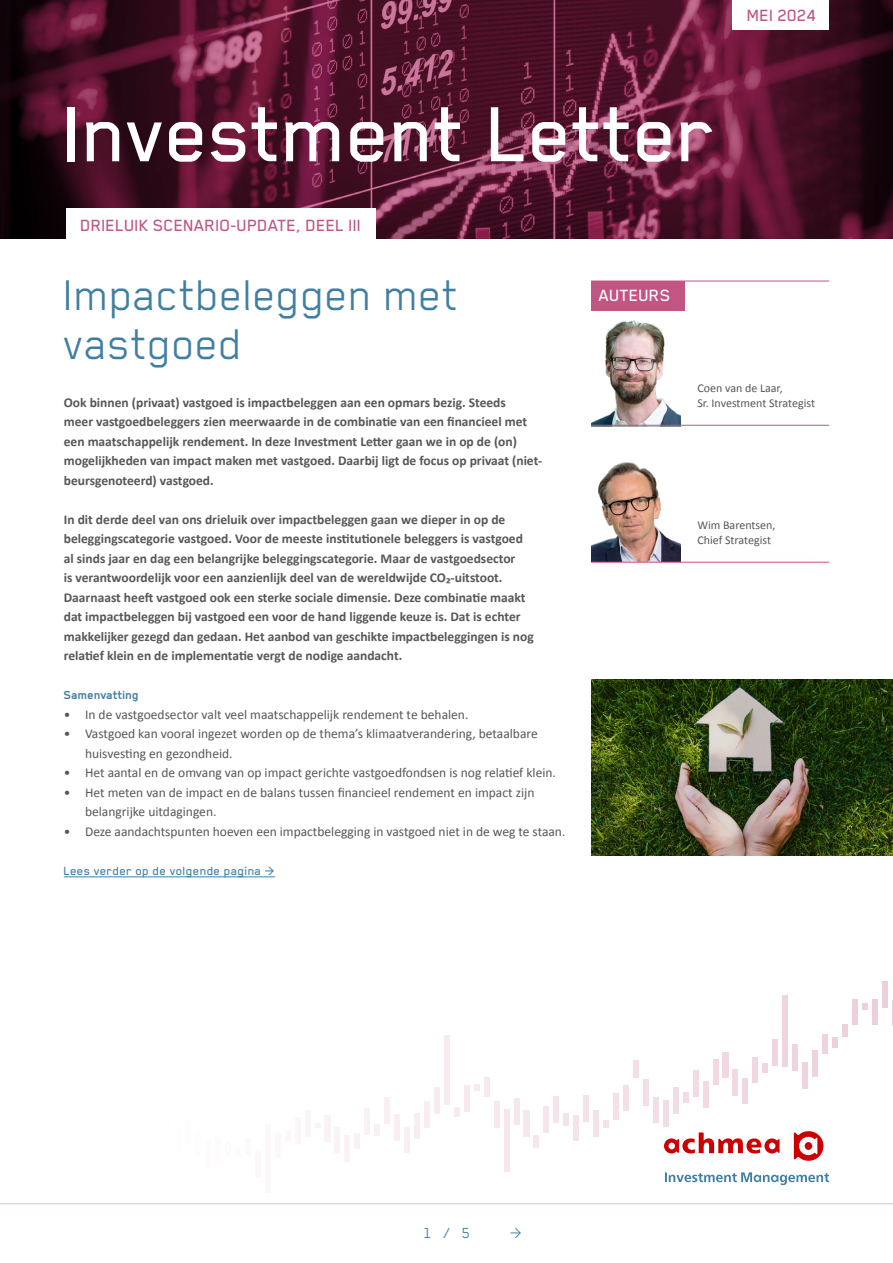
<style>
.page{position:relative;width:893px;height:1263px;background:#fff}
.page>*{position:absolute;margin:0;border:0;box-sizing:border-box;transform-origin:0 0}
.t1{font:500 90px "Blender Pro";color:#fff}
.t2{font:49.5px/49.5px "Blender Pro";color:#417fa2}
.t3{font:500 18.75px "Blender Pro";color:#c15683}
.t4{font:500 18.75px "Blender Pro";color:#fff}
.t5{font:16.8px "Blender Pro";color:#417fa2}
.t6{font:700 13.5px/19.5px "Calibri";color:#575756}
.t7{font:13.5px/19.5px "Calibri";color:#575756}
.t8{font:500 13.5px "Blender Pro";letter-spacing:.02em;color:#417fa2}
.t9{font:700 13.5px "Blender Pro";color:#417fa2}
.t10{font:12px/15px "Calibri";color:#575756}
</style>
<div class="page">
<hr style="left:0;top:1203px;width:893px;height:1px;background:#e6bbcd">
<svg style="left:0;top:0;width:893px;height:238px;background:#52172e"></svg>
<svg style="left:665px;top:1172px;width:164px;height:13px"></svg>
<svg style="left:664px;top:1131px;width:159px;height:30px"></svg>
<img style="left:598px;top:462px;width:65px;height:72px">
<img style="left:605px;top:320px;width:60px;height:77px">
<div style="left:66px;top:208px;width:309px;height:32px;background:#fff"></div>
<div style="left:206px;top:1142px;width:5px;height:25px;background:#fdfbfc"></div>
<div style="left:216px;top:1137px;width:5px;height:26px;background:#fdfbfc"></div>
<div style="left:245px;top:1139px;width:5px;height:15px;background:#fcf9fa"></div>
<div style="left:255px;top:1152px;width:5px;height:26px;background:#fcf8fa"></div>
<div style="left:265px;top:1124px;width:5px;height:68px;background:#fcf7f9"></div>
<div style="left:275px;top:1132px;width:5px;height:26px;background:#fcf7f9"></div>
<div style="left:295px;top:1117px;width:5px;height:26px;background:#fbf5f8"></div>
<div style="left:305px;top:1110px;width:5px;height:26px;background:#fbf5f7"></div>
<svg style="left:316px;top:1123px;width:4px;height:4px"></svg>
<div style="left:325px;top:1115px;width:5px;height:26px;background:#faf3f6"></div>
<div style="left:335px;top:1127px;width:5px;height:26px;background:#faf3f6"></div>
<div style="left:345px;top:1136px;width:5px;height:25px;background:#faf2f5"></div>
<div style="left:355px;top:1134px;width:5px;height:15px;background:#faf1f5"></div>
<div style="left:365px;top:1108px;width:5px;height:26px;background:#f9f1f4"></div>
<svg style="left:375px;top:1124px;width:5px;height:11px"></svg>
<div style="left:385px;top:1098px;width:5px;height:25px;background:#f9eff3"></div>
<div style="left:395px;top:1115px;width:5px;height:25px;background:#f9eff3"></div>
<div style="left:405px;top:1127px;width:5px;height:26px;background:#f9eef2"></div>
<div style="left:414px;top:1113px;width:6px;height:26px;background:#f8edf2"></div>
<div style="left:424px;top:1101px;width:5px;height:26px;background:#f8edf1"></div>
<div style="left:434px;top:1087px;width:5px;height:26px;background:#f8ecf1"></div>
<div style="left:444px;top:1036px;width:5px;height:68px;background:#f8ebf0"></div>
<svg style="left:454px;top:1107px;width:5px;height:10px"></svg>
<div style="left:464px;top:1086px;width:5px;height:25px;background:#f7eaef"></div>
<svg style="left:474px;top:1084px;width:5px;height:7px"></svg>
<div style="left:484px;top:1078px;width:5px;height:18px;background:#f7e9ee"></div>
<div style="left:494px;top:1101px;width:5px;height:26px;background:#f6e8ee"></div>
<div style="left:504px;top:1109px;width:5px;height:63px;background:#f6e7ed"></div>
<div style="left:514px;top:1099px;width:5px;height:26px;background:#f6e7ed"></div>
<div style="left:524px;top:1110px;width:5px;height:26px;background:#f6e6ed"></div>
<svg style="left:534px;top:1136px;width:5px;height:12px"></svg>
<div style="left:544px;top:1106px;width:5px;height:26px;background:#f5e5ec"></div>
<div style="left:554px;top:1097px;width:5px;height:25px;background:#f5e4eb"></div>
<svg style="left:564px;top:1113px;width:5px;height:12px"></svg>
<div style="left:574px;top:1115px;width:5px;height:26px;background:#f4e3ea"></div>
<div style="left:584px;top:1096px;width:5px;height:25px;background:#f4e2ea"></div>
<div style="left:594px;top:1111px;width:5px;height:25px;background:#f4e1e9"></div>
<svg style="left:604px;top:1121px;width:5px;height:6px"></svg>
<div style="left:613px;top:1094px;width:6px;height:26px;background:#f3e0e8"></div>
<div style="left:623px;top:1085px;width:5px;height:26px;background:#f3dfe8"></div>
<div style="left:633px;top:1061px;width:5px;height:17px;background:#f3dfe7"></div>
<div style="left:643px;top:1080px;width:5px;height:25px;background:#f3dee7"></div>
<div style="left:653px;top:1097px;width:5px;height:26px;background:#f3dde6"></div>
<div style="left:663px;top:1101px;width:5px;height:25px;background:#f2dde6"></div>
<div style="left:673px;top:1087px;width:5px;height:26px;background:#f2dce5"></div>
<svg style="left:683px;top:1093px;width:5px;height:9px"></svg>
<div style="left:693px;top:1070px;width:5px;height:26px;background:#f2dbe4"></div>
<div style="left:703px;top:1082px;width:5px;height:25px;background:#f1dae4"></div>
<div style="left:713px;top:1059px;width:5px;height:26px;background:#f1d9e3"></div>
<div style="left:723px;top:1052px;width:5px;height:26px;background:#f1d9e3"></div>
<div style="left:733px;top:1069px;width:5px;height:26px;background:#f1d8e2"></div>
<div style="left:743px;top:1078px;width:5px;height:26px;background:#f0d7e2"></div>
<div style="left:753px;top:1057px;width:5px;height:26px;background:#f0d7e1"></div>
<svg style="left:763px;top:1063px;width:5px;height:9px"></svg>
<div style="left:773px;top:1039px;width:5px;height:26px;background:#f0d5e0"></div>
<div style="left:783px;top:996px;width:5px;height:70px;background:#efd5e0"></div>
<div style="left:793px;top:1044px;width:5px;height:26px;background:#efd4df"></div>
<div style="left:802px;top:1063px;width:6px;height:26px;background:#efd3df"></div>
<div style="left:812px;top:1050px;width:5px;height:26px;background:#efd3de"></div>
<div style="left:822px;top:1034px;width:5px;height:19px;background:#eed2de"></div>
<svg style="left:832px;top:1025px;width:15px;height:22px"></svg>
<div style="left:852px;top:999px;width:5px;height:26px;background:#eed0dc"></div>
<svg style="left:862px;top:1003px;width:5px;height:7px"></svg>
<div style="left:872px;top:999px;width:5px;height:26px;background:#edcfdb"></div>
<div style="left:882px;top:981px;width:5px;height:26px;background:#edcedb"></div>
<svg style="left:892px;top:1000px;width:1px;height:26px"></svg>
<img style="left:591px;top:680px;width:302px;height:175px">
<div style="left:733px;top:0;width:96px;height:30px;background:#fff"></div>
<div style="left:591px;top:281px;width:94px;height:29px;background:#c15683"></div>
<hr style="left:591px;top:281px;width:238px;height:1px;background:#c15683">
<div style="left:572px;top:534px;width:276px;height:57px;background:#575756;opacity:.25"></div>
<hr style="left:591px;top:562px;width:238px;height:1px;background:#c15683">
<div style="left:572px;top:397px;width:276px;height:57px;background:#575756;opacity:.25"></div>
<hr style="left:591px;top:425px;width:238px;height:1px;background:#c15683">
<hr style="left:64px;top:876px;width:211px;height:1px;background:#417fa2">
<h1 class="t1" style="left:64px;top:86px;width:654px">Investment Letter</h1>
<h3 class="t3" style="left:80px;top:215px;width:282px">DRIELUIK SCENARIO-UPDATE, DEEL III</h3>
<h3 class="t3" style="left:747px;top:6px;width:71px">MEI 2024</h3>
<h2 class="t2" style="left:64px;top:268px;width:397px">Impactbeleggen met vastgoed</h2>
<p class="t6" style="left:64px;top:392px;width:480px">Ook binnen (privaat) vastgoed is impactbeleggen aan een opmars bezig. Steeds<br>meer vastgoedbeleggers zien meerwaarde in de combinatie van een financieel met een maatschappelijk rendement. In deze Investment Letter gaan we in op de (on) mogelijkheden van impact maken met vastgoed. Daarbij ligt de focus op privaat (niet&shy;beursgenoteerd) vastgoed.</p>
<p class="t6" style="left:64px;top:509px;width:472px">In dit derde deel van ons drieluik over impactbeleggen gaan we dieper in op de beleggingscategorie vastgoed. Voor de meeste institutionele beleggers is vastgoed al sinds jaar en dag een belangrijke beleggingscategorie. Maar de vastgoedsector<br>is verantwoordelijk voor een aanzienlijk deel van de wereldwijde CO₂-uitstoot.<br>Daarnaast heeft vastgoed ook een sterke sociale dimensie. Deze combinatie maakt dat impactbeleggen bij vastgoed een voor de hand liggende keuze is. Dat is echter makkelijker gezegd dan gedaan. Het aanbod van geschikte impactbeleggingen is nog relatief klein en de implementatie vergt de nodige aandacht.</p>
<p class="t9" style="left:64px;top:688px;width:77px">Samenvatting</p>
<p class="t7" style="left:64px;top:704px;width:406px">• In de vastgoedsector valt veel maatschappelijk rendement te behalen.</p>
<p class="t7" style="left:85px;top:724px;width:454px;text-indent:-21px">• Vastgoed kan vooral ingezet worden op de thema’s klimaatverandering, betaalbare huisvesting en gezondheid.</p>
<p class="t7" style="left:64px;top:763px;width:494px">• Het aantal en de omvang van op impact gerichte vastgoedfondsen is nog relatief klein.</p>
<p class="t7" style="left:85px;top:782px;width:451px;text-indent:-21px">• Het meten van de impact en de balans tussen financieel rendement en impact zijn belangrijke uitdagingen.</p>
<p class="t7" style="left:64px;top:821px;width:503px">• Deze aandachtspunten hoeven een impactbelegging in vastgoed niet in de weg te staan.</p>
<p class="t8" style="left:64px;top:863px;width:213px">Lees verder op de volgende pagina &gt;</p>
<h3 class="t4" style="left:599px;top:285px;width:73px">AUTEURS</h3>
<p class="t10" style="left:697px;top:380px;width:119px">Coen van de Laar,<br>Sr. Investment Strategist</p>
<p class="t10" style="left:697px;top:517px;width:80px">Wim Barentsen,<br>Chief Strategist</p>
<p class="t5" style="left:424px;top:1223px;width:48px">1 / 5</p>
<p class="t5" style="left:510px;top:1223px;width:14px">&gt;</p>
</div>
